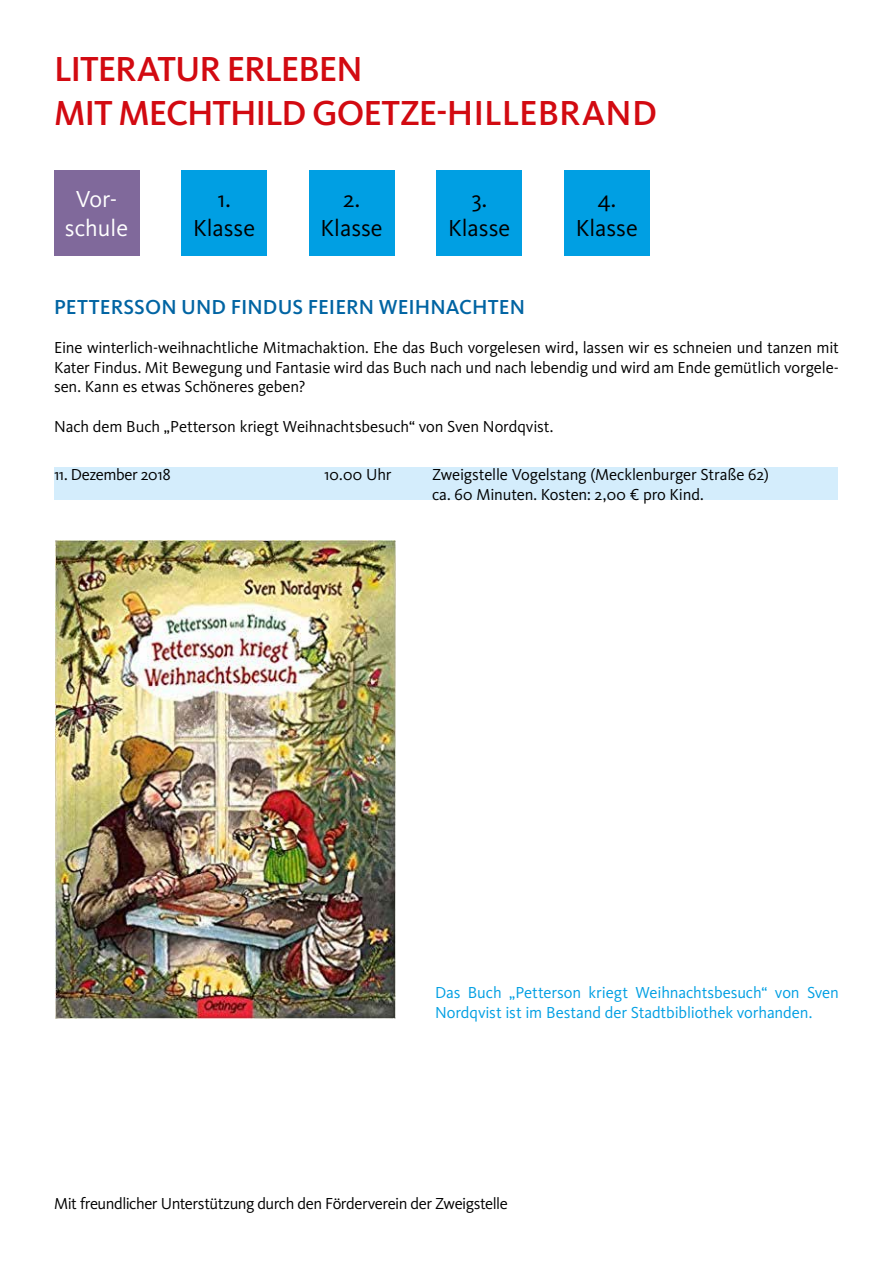
<style>
.page{position:relative;width:893px;height:1263px;background:#fff}
.page>*{position:absolute;margin:0;border:0;box-sizing:border-box;transform-origin:0 0}
.t1{font:500 36px/43.2px "Kievit OT";letter-spacing:-.03em;color:#d20a11}
.t2{font:24px/28.8px "Kievit OT";color:#000;text-align:center}
.t3{font:24px/28.8px "Kievit OT";color:#fff;text-align:center}
.t4{font:500 21px "Kievit OT";letter-spacing:.005em;color:#0064a3}
.t5{font:16.5px/19.8px "Kievit OT";letter-spacing:-.01em;color:#000;text-align:justify}
.t6{font:16.5px/19.8px "Kievit OT";letter-spacing:-.005em;color:#009fe3}
.t7{font:16.5px "Kievit OT";letter-spacing:-.03em;color:#000}
</style>
<div class="page">
<div style="left:54px;top:468px;width:783px;height:32px;background:#d4edfc"></div>
<div style="left:54px;top:170px;width:85px;height:85px;background:#80699b"></div>
<img style="left:55px;top:540px;width:341px;height:478px">
<div style="left:182px;top:170px;width:85px;height:85px;background:#009fe3"></div>
<div style="left:564px;top:170px;width:85px;height:85px;background:#009fe3"></div>
<div style="left:437px;top:170px;width:85px;height:85px;background:#009fe3"></div>
<div style="left:309px;top:170px;width:85px;height:85px;background:#009fe3"></div>
<h1 class="t1" style="left:54px;top:47px;width:604px">LITERATUR ERLEBEN<br>MIT MECHTHILD GOETZE-HILLEBRAND</h1>
<h2 class="t3" style="left:65px;top:185px;width:65px">Vor&shy;schule</h2>
<h2 class="t2" style="left:321px;top:185px;width:64px">2.<br>Klasse</h2>
<h2 class="t2" style="left:448px;top:185px;width:64px">3.<br>Klasse</h2>
<h2 class="t2" style="left:193px;top:185px;width:64px">1.<br>Klasse</h2>
<h2 class="t2" style="left:576px;top:185px;width:64px">4.<br>Klasse</h2>
<p class="t4" style="left:54px;top:294px;width:472px">PETTERSSON UND FINDUS FEIERN WEIHNACHTEN</p>
<p class="t5" style="left:54px;top:337px;width:786px">Eine winterlich-weihnachtliche Mitmachaktion. Ehe das Buch vorgelesen wird, lassen wir es schneien und tanzen mit Kater Findus. Mit Bewegung und Fantasie wird das Buch nach und nach lebendig und wird am Ende gemütlich vorgele&shy;sen. Kann es etwas Schöneres geben?</p>
<p class="t5" style="left:54px;top:416px;width:501px">Nach dem Buch „Petterson kriegt Weihnachtsbesuch“ von Sven Nordqvist.</p>
<p class="t5" style="left:54px;top:465px;width:118px">11. Dezember 2018</p>
<p class="t5" style="left:324px;top:465px;width:69px">10.00 Uhr</p>
<p class="t5" style="left:432px;top:465px;width:338px">Zweigstelle Vogelstang (Mecklenburger Straße 62) ca. 60 Minuten. Kosten: 2,00 € pro Kind.</p>
<p class="t6" style="left:435px;top:983px;width:405px">Das Buch „Petterson kriegt Weihnachtsbesuch“ von Sven<br>Nordqvist ist im Bestand der Stadtbibliothek vorhanden.</p>
<p class="t7" style="left:54px;top:1193px;width:455px">Mit freundlicher Unterstützung durch den Förderverein der Zweigstelle</p>
</div>
